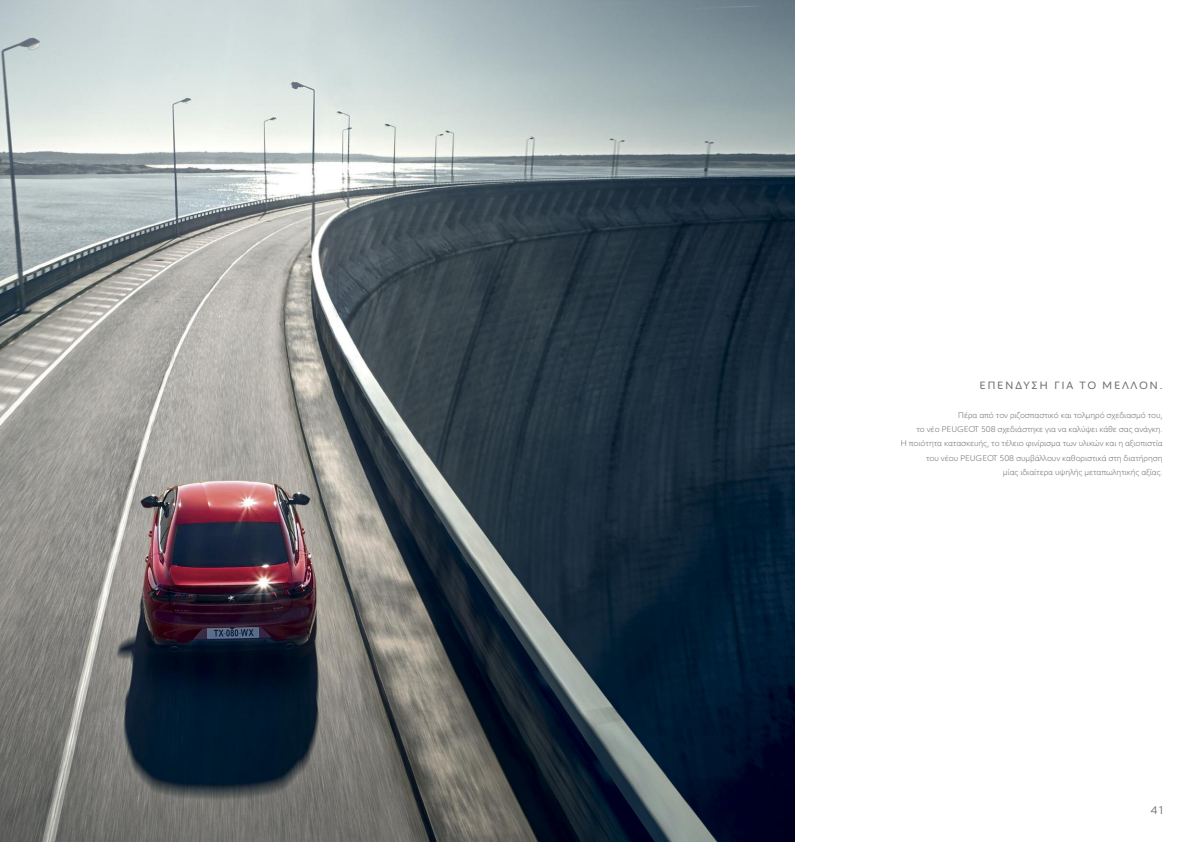
<style>
.page{position:relative;width:1191px;height:842px;background:#fff}
.page>*{position:absolute;margin:0;border:0;box-sizing:border-box;transform-origin:0 0}
.t1{font:10.9px "Peugeot";letter-spacing:.15em;color:#6c6e71}
.t2{font:10.9px "Gotham";color:#6c6e71}
.t3{font:300 8.5px/14.4px "Peugeot";letter-spacing:-.01em;color:#6c6e71;text-align:right}
</style>
<div class="page">
<img style="left:0;top:0;width:794px;height:842px">
<p class="t1" style="left:979px;top:377px;width:185px">ΕΠΕΝΔΥΣΗ ΓΙΑ ΤΟ ΜΕΛΛΟΝ.</p>
<p class="t3" style="left:900px;top:408px;width:264px">Πέρα από τον ριζοσπαστικό και τολμηρό σχεδιασμό του,<br>το νέο PEUGEOT 508 σχεδιάστηκε για να καλύψει κάθε σας ανάγκη.<br>Η ποιότητα κατασκευής, το τέλειο φινίρισμα των υλικών και η αξιοπιστία του νέου PEUGEOT 508 συμβάλλουν καθοριστικά στη διατήρηση<br>μίας ιδιαίτερα υψηλής μεταπωλητικής αξίας.</p>
<p class="t2" style="left:1150px;top:806px;width:14px">41</p>
</div>
